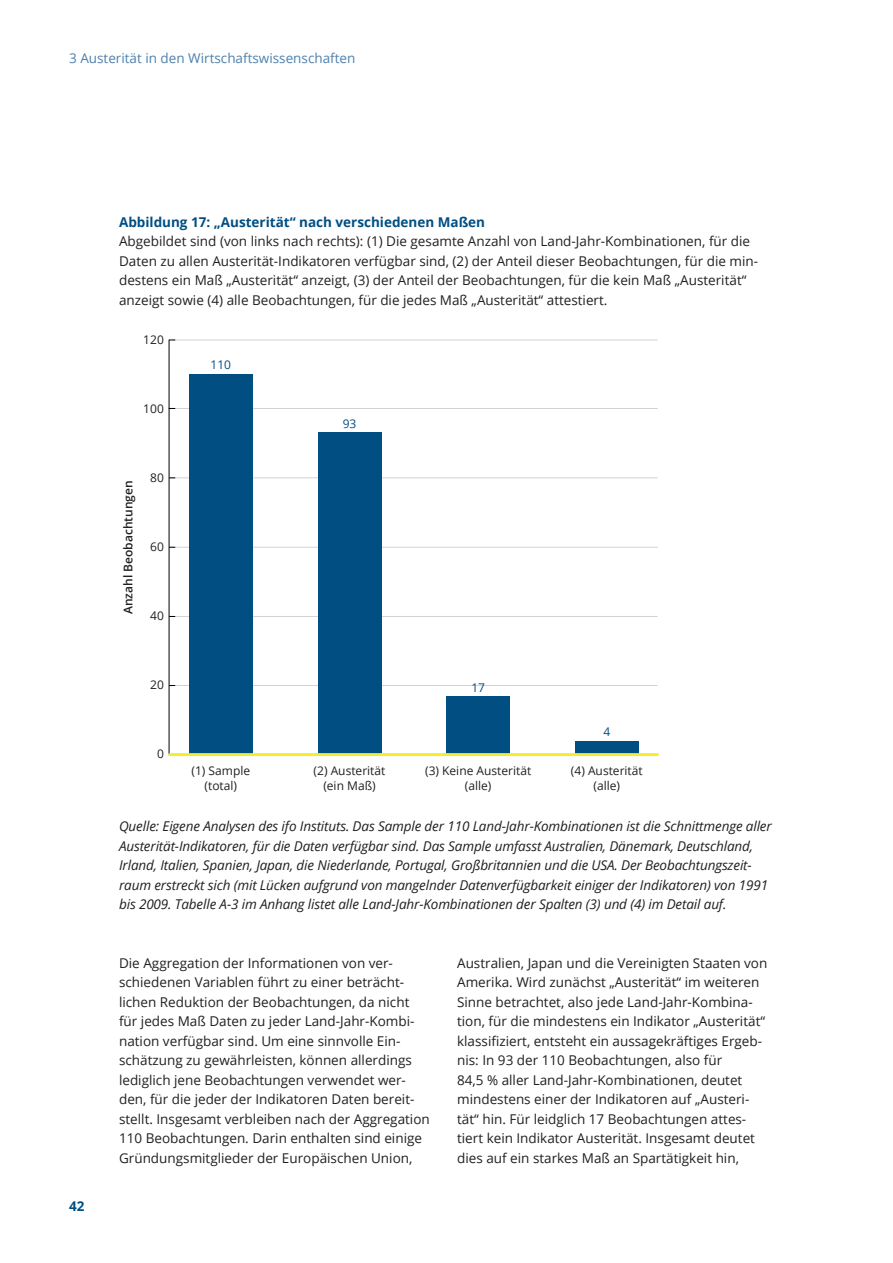
<style>
.page{position:relative;width:893px;height:1263px;background:#fff}
.page>*{position:absolute;margin:0;border:0;box-sizing:border-box;transform-origin:0 0}
.Fließtext{font:13.5px/19.5px "Open Sans";color:#231f20}
.Quellenangaben{font:italic 13.5px/19.5px "Open Sans";letter-spacing:-.01em;color:#231f20}
.t1{font:700 13.5px "Open Sans";color:#004e82}
.Registratur_links{font:13.5px "Open Sans";color:#4e81ad}
.t2{font:12px/14.4px "Open Sans";color:#231f20;text-align:center}
.t3{font:600 12px "Open Sans";color:#231f20}
.t4{font:12px "Open Sans";color:#004e82}
</style>
<div class="page">
<hr style="left:170px;top:547px;width:487px;height:1px;background:#d1d2d4">
<hr style="left:170px;top:477px;width:487px;height:1px;background:#d1d2d4">
<hr style="left:170px;top:616px;width:487px;height:1px;background:#d1d2d4">
<hr style="left:170px;top:685px;width:487px;height:1px;background:#d1d2d4">
<hr style="left:173px;top:408px;width:484px;height:1px;background:#d1d2d4">
<hr style="left:173px;top:340px;width:484px;height:1px;background:#d1d2d4">
<div style="left:189px;top:374px;width:64px;height:381px;background:#004e82"></div>
<div style="left:318px;top:432px;width:63px;height:323px;background:#004e82"></div>
<div style="left:446px;top:696px;width:64px;height:59px;background:#004e82"></div>
<div style="left:575px;top:741px;width:64px;height:14px;background:#004e82"></div>
<svg style="left:168px;top:408px;width:8px;height:347px"></svg>
<hr style="left:170px;top:753px;width:487px;height:3px;background:#f4ed2f">
<hr style="left:169px;top:340px;width:1px;height:68px;background:#000001">
<p class="Registratur_links" style="left:69px;top:49px;width:288px">3 Austerität in den Wirtschaftswissenschaften</p>
<h4 class="t1" style="left:119px;top:212px;width:368px">Abbildung 17: „Austerität“ nach verschiedenen Maßen</h4>
<p class="Fließtext" style="left:119px;top:231px;width:640px">Abgebildet sind (von links nach rechts): (1) Die gesamte Anzahl von Land-Jahr-Kombinationen, für die Daten zu allen Austerität-Indikatoren verfügbar sind, (2) der Anteil dieser Beobachtungen, für die min&shy;destens ein Maß „Austerität“ anzeigt, (3) der Anteil der Beobachtungen, für die kein Maß „Austerität“ anzeigt sowie (4) alle Beobachtungen, für die jedes Maß „Austerität“ attestiert.</p>
<p class="t2" style="left:143px;top:332px;width:22px">120</p>
<p class="t2" style="left:143px;top:401px;width:22px">100</p>
<p class="t3" style="left:120px;top:614px;width:135px;rotate:-90deg">Anzahl Beobachtungen</p>
<p class="t2" style="left:150px;top:470px;width:15px">80</p>
<p class="t2" style="left:150px;top:539px;width:15px">60</p>
<p class="t2" style="left:150px;top:608px;width:15px">40</p>
<p class="t2" style="left:150px;top:677px;width:15px">20</p>
<p class="t2" style="left:157px;top:746px;width:8px">0</p>
<p class="t4" style="left:211px;top:357px;width:22px">110</p>
<p class="t4" style="left:343px;top:416px;width:15px">93</p>
<p class="t4" style="left:471px;top:679px;width:15px">17</p>
<p class="t4" style="left:603px;top:723px;width:8px">4</p>
<p class="t2" style="left:192px;top:763px;width:60px">(1) Sample (total)</p>
<p class="t2" style="left:314px;top:763px;width:73px">(2) Austerität (ein Maß)</p>
<p class="t2" style="left:425px;top:763px;width:108px">(3) Keine Austerität (alle)</p>
<p class="t2" style="left:571px;top:763px;width:73px">(4) Austerität (alle)</p>
<p class="Quellenangaben" style="left:119px;top:816px;width:654px">Quelle: Eigene Analysen des ifo Instituts. Das Sample der 110 Land-Jahr-Kombinationen ist die Schnittmenge aller Austerität-Indikatoren, für die Daten verfügbar sind. Das Sample umfasst Australien, Dänemark, Deutschland, Irland, Italien, Spanien, Japan, die Niederlande, Portugal, Großbritannien und die USA. Der Beobachtungszeit&shy;raum erstreckt sich (mit Lücken aufgrund von mangelnder Datenverfügbarkeit einiger der Indikatoren) von 1991 bis 2009. Tabelle A-3 im Anhang listet alle Land-Jahr-Kombinationen der Spalten (3) und (4) im Detail auf.</p>
<p class="t1" style="left:69px;top:1197px;width:17px">42</p>
<p class="Fließtext" style="left:119px;top:953px;width:312px">Die Aggregation der Informationen von ver&shy;schiedenen Variablen führt zu einer beträcht&shy;lichen Reduktion der Beobachtungen, da nicht für jedes Maß Daten zu jeder Land-Jahr-Kombi&shy;nation verfügbar sind. Um eine sinnvolle Ein&shy;schätzung zu gewährleisten, können allerdings lediglich jene Beobachtungen verwendet wer&shy;den, für die jeder der Indikatoren Daten bereit&shy;stellt. Insgesamt verbleiben nach der Aggregation 110 Beobachtungen. Darin enthalten sind einige Gründungsmitglieder der Europäischen Union,</p>
<p class="Fließtext" style="left:457px;top:953px;width:312px">Australien, Japan und die Vereinigten Staaten von Amerika. Wird zunächst „Austerität“ im weiteren Sinne betrachtet, also jede Land-Jahr-Kombina&shy;tion, für die mindestens ein Indikator „Austerität“ klassifiziert, entsteht ein aussagekräftiges Ergeb&shy;nis: In 93 der 110 Beobachtungen, also für<br>84,5 % aller Land-Jahr-Kombinationen, deutet mindestens einer der Indikatoren auf „Austeri&shy;tät“ hin. Für leidglich 17 Beobachtungen attes&shy;tiert kein Indikator Austerität. Insgesamt deutet dies auf ein starkes Maß an Spartätigkeit hin,</p>
</div>
